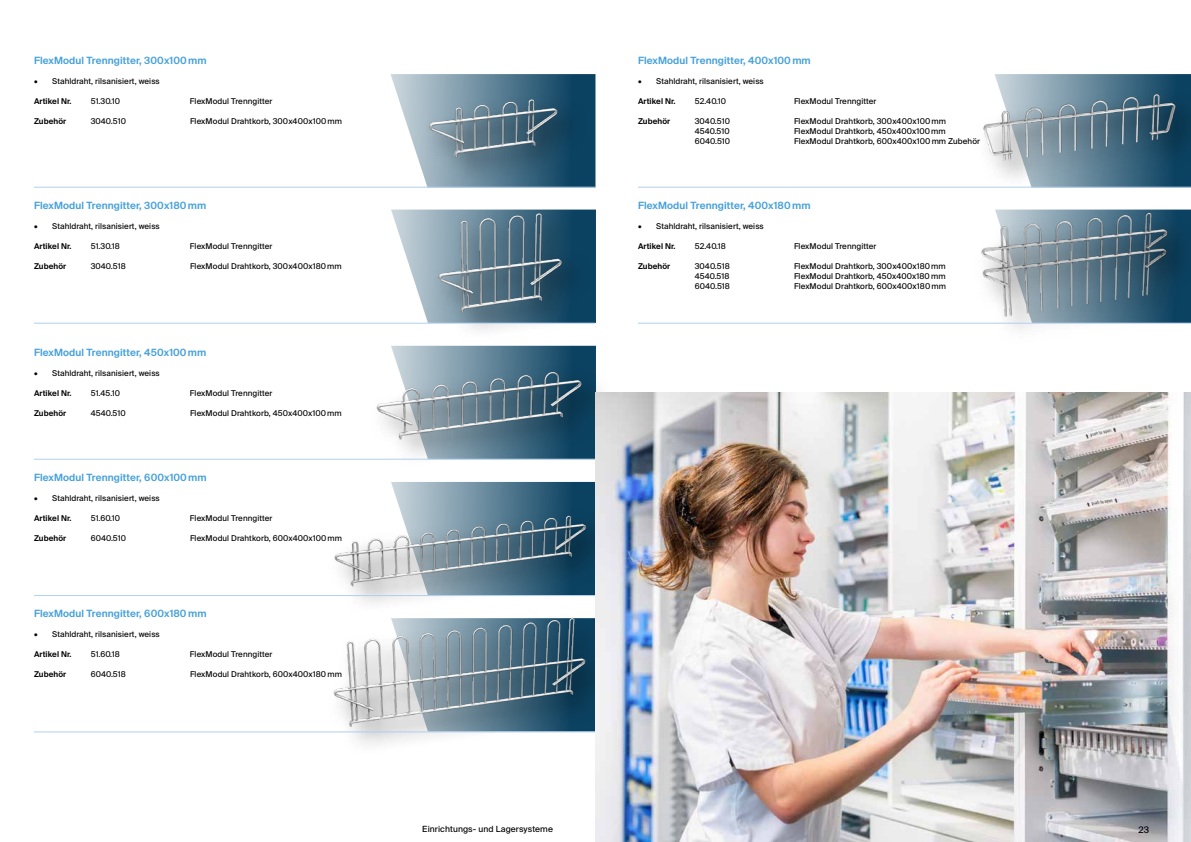
<style>
.page{position:relative;width:1191px;height:842px;background:#fff}
.page>*{position:absolute;margin:0;border:0;box-sizing:border-box;transform-origin:0 0}
.t1{font:600 10px "Suisse Intl";letter-spacing:.01em;color:#46a1da}
.t2{font:9px "Suisse Intl";color:#000}
.t3{font:8.5px "Suisse Intl";letter-spacing:.01em;color:#000}
.t4{font:8px "Suisse Intl";letter-spacing:.01em;color:#000}
.t5{font:600 8px "Suisse Intl";letter-spacing:.01em;color:#000}
</style>
<div class="page">
<svg style="left:391px;top:346px;width:205px;height:4px"></svg>
<svg style="left:390px;top:74px;width:205px;height:113px"></svg>
<svg style="left:391px;top:210px;width:205px;height:113px"></svg>
<svg style="left:391px;top:482px;width:205px;height:14px"></svg>
<div style="left:422px;top:93px;width:165px;height:93px;background:#000;opacity:.75"></div>
<img style="left:414px;top:88px;width:158px;height:81px">
<div style="left:431px;top:206px;width:160px;height:135px;background:#000;opacity:.75"></div>
<img style="left:429px;top:206px;width:143px;height:127px">
<div style="left:370px;top:364px;width:241px;height:103px;background:#000;opacity:.75"></div>
<img style="left:370px;top:350px;width:232px;height:107px">
<img style="left:334px;top:496px;width:262px;height:98px">
<img style="left:311px;top:594px;width:285px;height:154px">
<svg style="left:994px;top:74px;width:197px;height:12px"></svg>
<div style="left:976px;top:86px;width:215px;height:103px;background:#000;opacity:.75"></div>
<img style="left:976px;top:76px;width:209px;height:102px">
<div style="left:974px;top:205px;width:217px;height:140px;background:#000;opacity:.75"></div>
<img style="left:967px;top:205px;width:214px;height:124px">
<img style="left:596px;top:392px;width:595px;height:450px">
<hr style="left:34px;top:187px;width:354px;height:1px;background:#b1cfee">
<hr style="left:388px;top:187px;width:207px;height:1px;background:#b1cfee">
<hr style="left:34px;top:323px;width:354px;height:1px;background:#b1cfee">
<hr style="left:388px;top:323px;width:207px;height:1px;background:#b1cfee">
<hr style="left:34px;top:459px;width:354px;height:1px;background:#b1cfee">
<hr style="left:388px;top:459px;width:207px;height:1px;background:#b1cfee">
<hr style="left:34px;top:595px;width:354px;height:1px;background:#b1cfee">
<hr style="left:388px;top:595px;width:207px;height:1px;background:#b1cfee">
<hr style="left:34px;top:732px;width:354px;height:1px;background:#b1cfee">
<hr style="left:388px;top:732px;width:207px;height:1px;background:#b1cfee">
<hr style="left:638px;top:187px;width:354px;height:1px;background:#b1cfee">
<hr style="left:992px;top:187px;width:199px;height:1px;background:#b1cfee">
<hr style="left:638px;top:323px;width:354px;height:1px;background:#b1cfee">
<hr style="left:992px;top:323px;width:199px;height:1px;background:#b1cfee">
<p class="t1" style="left:34px;top:55px;width:174px">FlexModul Trenngitter, 300x100mm</p>
<p class="t4" style="left:34px;top:77px;width:127px">• Stahldraht, rilsanisiert, weiss</p>
<p class="t5" style="left:34px;top:97px;width:39px">Artikel Nr.</p>
<p class="t4" style="left:91px;top:97px;width:31px">51.30.10</p>
<p class="t4" style="left:190px;top:97px;width:84px">FlexModul Trenngitter</p>
<p class="t5" style="left:34px;top:117px;width:34px">Zubehör</p>
<p class="t4" style="left:91px;top:117px;width:37px">3040.510</p>
<p class="t4" style="left:190px;top:117px;width:153px">FlexModul Drahtkorb, 300x400x100mm</p>
<p class="t1" style="left:34px;top:200px;width:174px">FlexModul Trenngitter, 300x180mm</p>
<p class="t4" style="left:34px;top:222px;width:127px">• Stahldraht, rilsanisiert, weiss</p>
<p class="t5" style="left:34px;top:242px;width:39px">Artikel Nr.</p>
<p class="t4" style="left:91px;top:242px;width:31px">51.30.18</p>
<p class="t4" style="left:190px;top:242px;width:84px">FlexModul Trenngitter</p>
<p class="t5" style="left:34px;top:262px;width:34px">Zubehör</p>
<p class="t4" style="left:91px;top:262px;width:36px">3040.518</p>
<p class="t4" style="left:190px;top:262px;width:153px">FlexModul Drahtkorb, 300x400x180mm</p>
<p class="t1" style="left:34px;top:347px;width:174px">FlexModul Trenngitter, 450x100mm</p>
<p class="t4" style="left:34px;top:369px;width:127px">• Stahldraht, rilsanisiert, weiss</p>
<p class="t5" style="left:34px;top:389px;width:39px">Artikel Nr.</p>
<p class="t4" style="left:91px;top:389px;width:31px">51.45.10</p>
<p class="t4" style="left:190px;top:389px;width:84px">FlexModul Trenngitter</p>
<p class="t5" style="left:34px;top:409px;width:34px">Zubehör</p>
<p class="t4" style="left:91px;top:409px;width:37px">4540.510</p>
<p class="t4" style="left:190px;top:409px;width:153px">FlexModul Drahtkorb, 450x400x100mm</p>
<p class="t1" style="left:34px;top:472px;width:174px">FlexModul Trenngitter, 600x100mm</p>
<p class="t4" style="left:34px;top:494px;width:127px">• Stahldraht, rilsanisiert, weiss</p>
<p class="t5" style="left:34px;top:514px;width:39px">Artikel Nr.</p>
<p class="t4" style="left:91px;top:514px;width:31px">51.60.10</p>
<p class="t4" style="left:190px;top:514px;width:84px">FlexModul Trenngitter</p>
<p class="t5" style="left:34px;top:534px;width:34px">Zubehör</p>
<p class="t4" style="left:91px;top:534px;width:37px">6040.510</p>
<p class="t4" style="left:190px;top:534px;width:154px">FlexModul Drahtkorb, 600x400x100mm</p>
<p class="t1" style="left:34px;top:608px;width:174px">FlexModul Trenngitter, 600x180mm</p>
<p class="t4" style="left:34px;top:630px;width:127px">• Stahldraht, rilsanisiert, weiss</p>
<p class="t5" style="left:34px;top:650px;width:39px">Artikel Nr.</p>
<p class="t4" style="left:91px;top:650px;width:31px">51.60.18</p>
<p class="t4" style="left:190px;top:650px;width:84px">FlexModul Trenngitter</p>
<p class="t5" style="left:34px;top:670px;width:34px">Zubehör</p>
<p class="t4" style="left:91px;top:670px;width:37px">6040.518</p>
<p class="t4" style="left:190px;top:670px;width:153px">FlexModul Drahtkorb, 600x400x180mm</p>
<p class="t1" style="left:638px;top:55px;width:174px">FlexModul Trenngitter, 400x100mm</p>
<p class="t4" style="left:638px;top:77px;width:127px">• Stahldraht, rilsanisiert, weiss</p>
<p class="t5" style="left:638px;top:97px;width:39px">Artikel Nr.</p>
<p class="t4" style="left:694px;top:97px;width:33px">52.40.10</p>
<p class="t4" style="left:794px;top:97px;width:84px">FlexModul Trenngitter</p>
<p class="t5" style="left:638px;top:117px;width:34px">Zubehör</p>
<p class="t4" style="left:694px;top:117px;width:37px">3040.510</p>
<p class="t4" style="left:794px;top:117px;width:153px">FlexModul Drahtkorb, 300x400x100mm</p>
<p class="t4" style="left:695px;top:127px;width:37px">4540.510</p>
<p class="t4" style="left:794px;top:127px;width:153px">FlexModul Drahtkorb, 450x400x100mm</p>
<p class="t4" style="left:695px;top:137px;width:37px">6040.510</p>
<p class="t4" style="left:794px;top:137px;width:188px">FlexModul Drahtkorb, 600x400x100mm Zubehör</p>
<p class="t1" style="left:638px;top:200px;width:174px">FlexModul Trenngitter, 400x180mm</p>
<p class="t4" style="left:638px;top:222px;width:127px">• Stahldraht, rilsanisiert, weiss</p>
<p class="t5" style="left:638px;top:242px;width:39px">Artikel Nr.</p>
<p class="t4" style="left:694px;top:242px;width:33px">52.40.18</p>
<p class="t4" style="left:794px;top:242px;width:84px">FlexModul Trenngitter</p>
<p class="t5" style="left:638px;top:262px;width:34px">Zubehör</p>
<p class="t4" style="left:694px;top:262px;width:36px">3040.518</p>
<p class="t4" style="left:794px;top:262px;width:153px">FlexModul Drahtkorb, 300x400x180mm</p>
<p class="t4" style="left:695px;top:272px;width:36px">4540.518</p>
<p class="t4" style="left:794px;top:272px;width:153px">FlexModul Drahtkorb, 450x400x180mm</p>
<p class="t4" style="left:695px;top:282px;width:37px">6040.518</p>
<p class="t4" style="left:794px;top:282px;width:153px">FlexModul Drahtkorb, 600x400x180mm</p>
<p class="t3" style="left:422px;top:824px;width:132px">Einrichtungs- und Lagersysteme</p>
<p class="t2" style="left:1138px;top:824px;width:12px">23</p>
</div>
